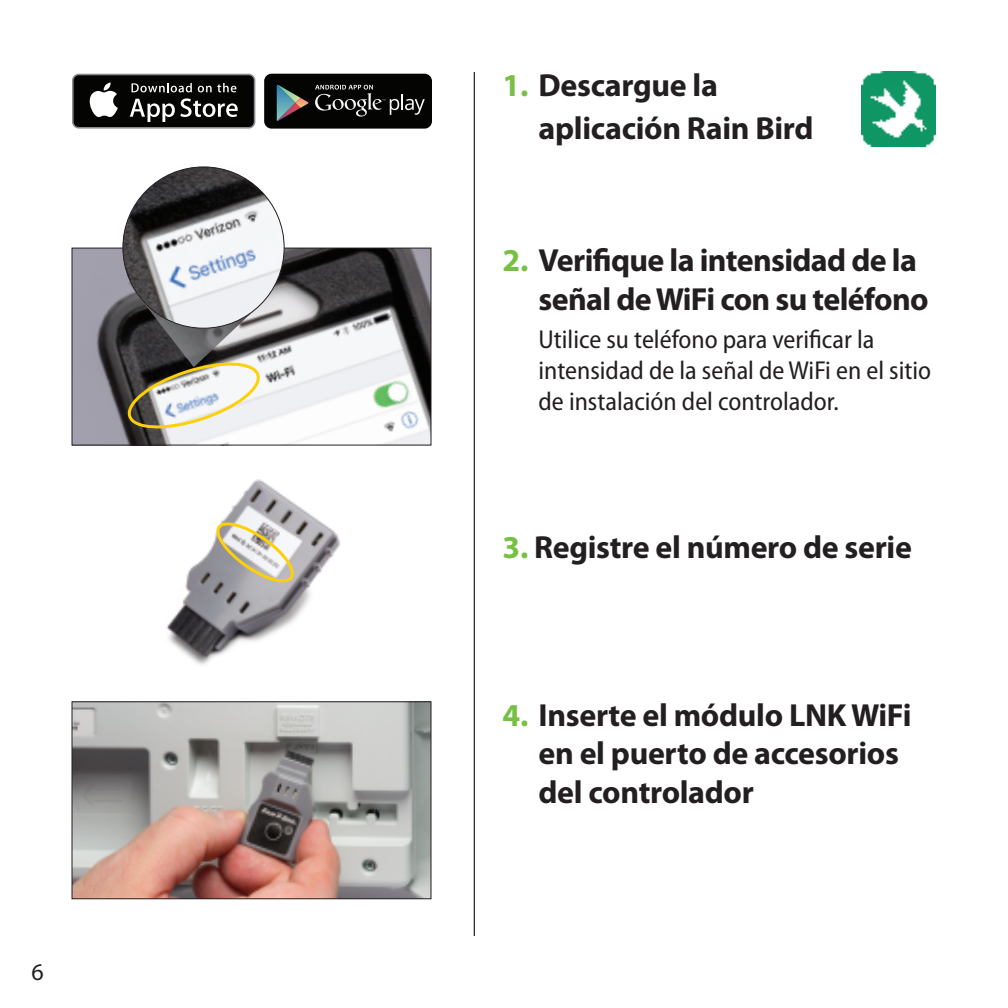
<style>
.page{position:relative;width:1008px;height:1008px;background:#fff}
.page>*{position:absolute;margin:0;border:0;box-sizing:border-box;transform-origin:0 0}
.t1{font:700 32px/38.4px "Myriad Pro";letter-spacing:-.01em;color:#231f20}
.t2{font:semi-condensed 26px/31.2px "Myriad Pro";color:#231f20}
.t3{font:24px "Myriad Pro";color:#231f20}
.s1{color:#76c043}
</style>
<div class="page">
<img style="left:74px;top:250px;width:356px;height:194px">
<div style="left:72px;top:248px;width:360px;height:198px;border:1px solid #231f20"></div>
<hr style="left:474px;top:72px;width:1px;height:864px;background:#231f20">
<img style="left:123px;top:167px;width:161px;height:161px;border-radius:81px">
<svg style="left:72px;top:74px;width:183px;height:55px;background:#373837"></svg>
<div style="left:264px;top:74px;width:168px;height:55px;background:#040503;border-radius:7px"></div>
<svg style="left:277px;top:85px;width:31px;height:36px"></svg>
<svg style="left:315px;top:85px;width:110px;height:32px"></svg>
<img style="left:166px;top:479px;width:174px;height:186px">
<svg style="left:210px;top:520px;width:91px;height:65px"></svg>
<svg style="left:126px;top:282px;width:138px;height:151px"></svg>
<img style="left:861px;top:72px;width:75px;height:75px">
<img style="left:74px;top:703px;width:356px;height:194px">
<div style="left:72px;top:701px;width:360px;height:198px;border:1px solid #231f20"></div>
<p class="t3" style="left:32px;top:957px;width:14px">6</p>
<p class="t1" style="left:539px;top:63px;width:277px;line-height:43.2px;text-indent:-36px"><span class="s1">1.</span> Descargue la aplicación Rain Bird</p>
<p class="t1" style="left:539px;top:240px;width:392px;text-indent:-36px"><span class="s1">2.</span> Verifique la intensidad de la señal de WiFi con su teléfono</p>
<p class="t2" style="left:539px;top:323px;width:394px">Utilice su teléfono para verificar la intensidad de la señal de WiFi en el sitio de instalación del controlador.</p>
<p class="t1" style="left:503px;top:527px;width:411px"><span class="s1">3.</span> Registre el número de serie</p>
<p class="t1" style="left:539px;top:695px;width:374px;text-indent:-36px"><span class="s1">4.</span> Inserte el módulo LNK WiFi en el puerto de accesorios del controlador</p>
</div>
